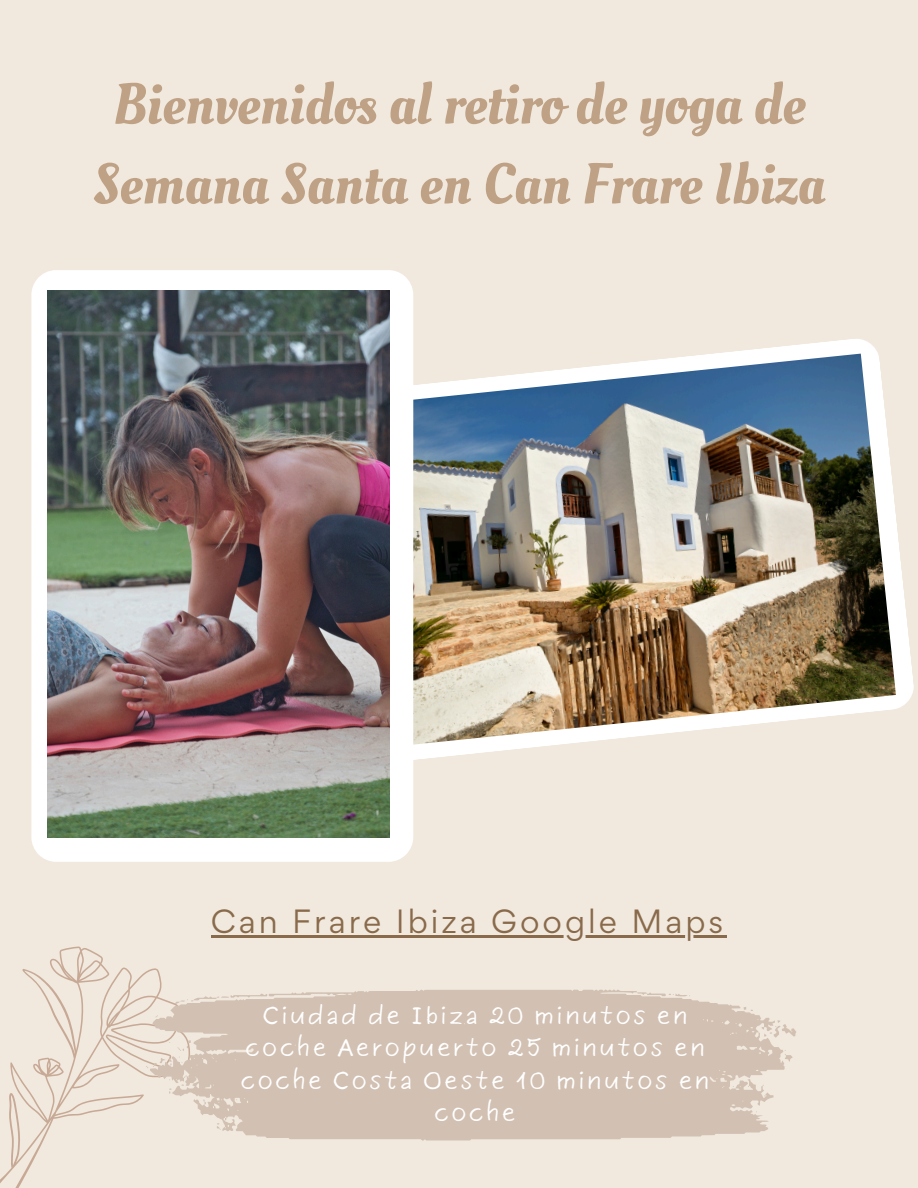
<style>
.page{position:relative;width:918px;height:1188px;background:#f1e9de}
.page>*{position:absolute;margin:0;border:0;box-sizing:border-box;transform-origin:0 0}
.t1{font:57.3px/79.8px "Oleo Script";color:#bfa185;text-align:center}
.t2{font:30px "Gordita";letter-spacing:.1em;color:#896a4b}
.t3{font:24px/32.7px "Six Hands Marker";letter-spacing:.1em;color:#fff;text-align:center}
</style>
<div class="page">
<svg style="left:0;top:935px;width:222px;height:253px"></svg>
<svg style="left:150px;top:989px;width:635px;height:152px;background:#d6c6b8"></svg>
<svg style="left:744px;top:1007px;width:9px;height:4px"></svg>
<svg style="left:203px;top:1099px;width:3px;height:6px"></svg>
<svg style="left:169px;top:1088px;width:3px;height:6px"></svg>
<svg style="left:637px;top:992px;width:53px;height:5px"></svg>
<svg style="left:175px;top:993px;width:93px;height:11px"></svg>
<svg style="left:761px;top:1020px;width:35px;height:18px"></svg>
<svg style="left:785px;top:1050px;width:8px;height:12px"></svg>
<svg style="left:146px;top:1040px;width:45px;height:29px"></svg>
<svg style="left:216px;top:1118px;width:11px;height:12px"></svg>
<hr style="left:211px;top:936px;width:515px;height:2px;background:#896a4b">
<svg style="left:413px;top:339px;width:501px;height:421px"></svg>
<img style="left:413px;top:354px;width:483px;height:396px">
<div style="left:31px;top:270px;width:382px;height:592px;background:#fff"></div>
<img style="left:48px;top:291px;width:342px;height:546px">
<p class="t1" style="left:93px;top:66px;width:734px">Bienvenidos al retiro de yoga de<br>Semana Santa en Can Frare Ibiza</p>
<h1 class="t2" style="left:211px;top:901px;width:514px">Can Frare Ibiza Google Maps</h1>
<p class="t3" style="left:241px;top:998px;width:470px">Ciudad de Ibiza 20 minutos en coche Aeropuerto 25 minutos en coche Costa Oeste 10 minutos en coche</p>
</div>
